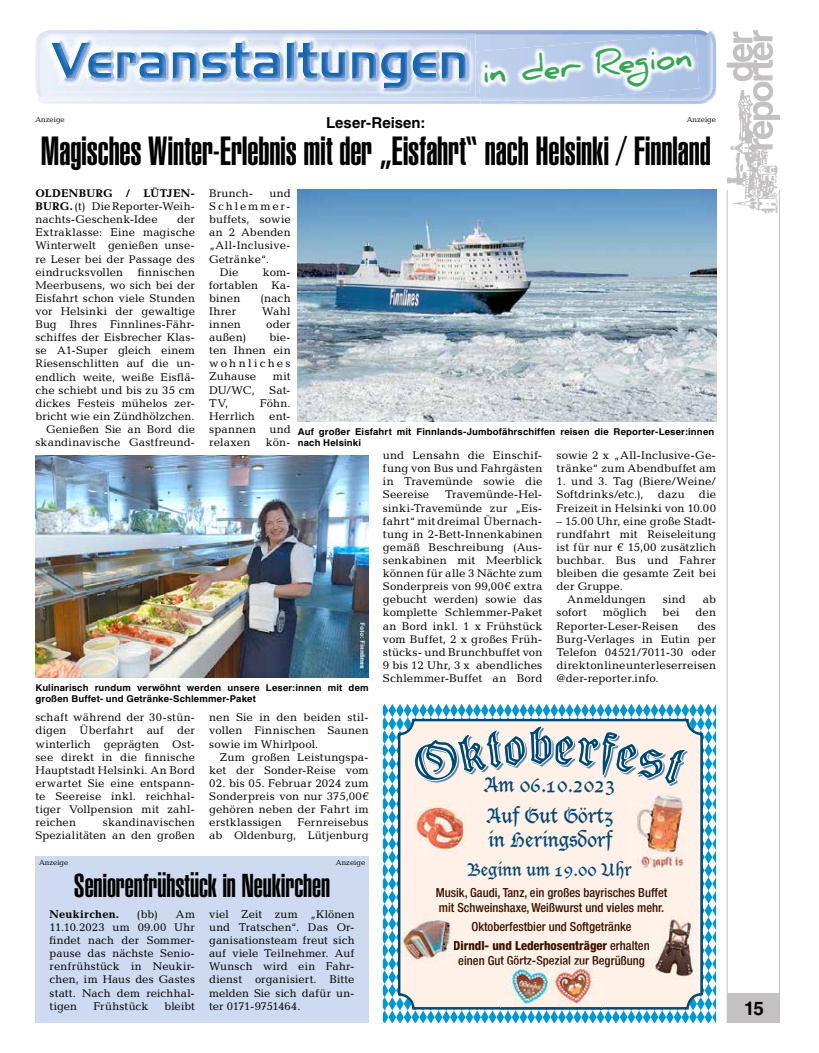
<style>
.page{position:relative;width:819px;height:1053px;background:#fff}
.page>*{position:absolute;margin:0;border:0;box-sizing:border-box;transform-origin:0 0}
.t1{font:40px "Helvetica LT Std Ultra Comp";letter-spacing:-.005em;color:#000}
.t2{font:32.5px "Helvetica LT Std Ultra Comp";letter-spacing:-.005em;color:#000}
.t3{font:700 31.12px "Daniel";color:#38a555}
.t4{font:20px/31.1px "Lucida Blackletter";color:#004975}
.t5{font:700 18.75px "Helvetica LT Std";color:#000}
.t6{font:17.5px "Lucida Blackletter";color:#004975}
.t7{font:700 15px "Helvetica LT Std";color:#000}
.t8{font:500 condensed 12.5px/15px "Helvetica Neue";color:#381100}
.t9{font:11.25px/13.1px "Candida Std";letter-spacing:.015em;color:#000;text-align:justify}
.t10{font:700 11.25px "Candida Std";letter-spacing:.015em;color:#000}
.t11{font:11.25px "Candida Std";letter-spacing:.17em;color:#000}
.t12{font:700 9.38px/11.2px "Helvetica LT Std";letter-spacing:.015em;color:#000}
.t13{font:7.5px "Candida Std";color:#000}
.s1{font-weight:700}
.s2{font-weight:800}
</style>
<div class="page">
<div style="left:726px;top:993px;width:53px;height:29px;background:#c3c1c1"></div>
<hr style="left:778px;top:190px;width:1px;height:832px;background:#c3c1c1">
<hr style="left:726px;top:190px;width:1px;height:832px;background:#c3c1c1">
<img style="left:726px;top:149px;width:52px;height:65px">
<svg style="left:726px;top:30px;width:54px;height:119px"></svg>
<div style="left:35px;top:856px;width:334px;height:166px;background:#cddaef"></div>
<svg style="left:383px;top:704px;width:333px;height:318px;background:#d4d9da"></svg>
<img style="left:650px;top:915px;width:48px;height:66px">
<img style="left:40px;top:30px;width:676px;height:74px">
<img style="left:711px;top:39px;width:1px;height:53px">
<img style="left:35px;top:42px;width:1px;height:46px">
<img style="left:36px;top:37px;width:2px;height:57px">
<img style="left:38px;top:30px;width:672px;height:71px">
<img style="left:42px;top:33px;width:433px;height:65px">
<img style="left:58px;top:39px;width:408px;height:53px">
<img style="left:58px;top:43px;width:408px;height:45px">
<img style="left:480px;top:102px;width:63px;height:2px">
<img style="left:480px;top:101px;width:63px;height:1px">
<img style="left:476px;top:34px;width:223px;height:67px">
<img style="left:298px;top:189px;width:418px;height:232px">
<img style="left:35px;top:455px;width:334px;height:223px">
<p class="t3" style="left:481px;top:53px;width:212px;rotate:-4deg">in der Region</p>
<p class="t7" style="left:326px;top:113px;width:101px">Leser-Reisen:</p>
<p class="t1" style="left:41px;top:128px;width:671px">Magisches Winter-Erlebnis mit der „Eisfahrt“ nach Helsinki / Finnland</p>
<p class="t9" style="left:35px;top:187px;width:161px"><span class="s1">OLDENBURG / LÜTJEN-BURG.</span> (t) Die Reporter-Weih&shy;nachts-Geschenk-Idee</p>
<p class="t13" style="left:35px;top:115px;width:31px">Anzeige</p>
<p class="t13" style="left:686px;top:115px;width:31px">Anzeige</p>
<p class="t9" style="left:209px;top:187px;width:45px">Brunch-</p>
<p class="t9" style="left:269px;top:187px;width:23px">und</p>
<p class="t11" style="left:209px;top:200px;width:83px">Schlemmer-</p>
<p class="t9" style="left:209px;top:213px;width:83px">buffets, sowie</p>
<p class="t9" style="left:209px;top:226px;width:83px">an 2 Abenden</p>
<p class="t9" style="left:209px;top:239px;width:83px">„All-Inclusive-</p>
<p class="t9" style="left:209px;top:252px;width:61px">Getränke“.</p>
<p class="t9" style="left:220px;top:265px;width:20px">Die</p>
<p class="t9" style="left:35px;top:213px;width:161px;text-indent:142px">der Extraklasse: Eine magische Winterwelt genießen unse&shy;re Leser bei der Passage des eindrucksvollen</p>
<p class="t9" style="left:35px;top:265px;width:161px;text-align:right">finnischen<br>Meerbusens, wo sich bei der<br>Eisfahrt schon viele Stunden vor Helsinki der gewaltige<br>Bug Ihres Finnlines-Fähr&shy;schiffes der Eisbrecher Klas&shy;se A1-Super gleich einem<br>Riesenschlitten auf die un&shy;endlich weite, weiße Eisflä&shy;che schiebt und bis zu 35 cm dickes Festeis mühelos zer&shy;bricht wie ein Zündhölzchen.<br>Genießen Sie an Bord die skandinavische Gastfreund-</p>
<p class="t9" style="left:209px;top:265px;width:83px;text-indent:54px">kom&shy;fortablen Ka&shy;binen</p>
<p class="t9" style="left:260px;top:291px;width:32px">(nach</p>
<p class="t9" style="left:209px;top:304px;width:29px">Ihrer</p>
<p class="t9" style="left:262px;top:304px;width:30px">Wahl</p>
<p class="t9" style="left:209px;top:318px;width:33px">innen</p>
<p class="t9" style="left:266px;top:318px;width:26px">oder</p>
<p class="t9" style="left:209px;top:331px;width:39px">außen)</p>
<p class="t9" style="left:209px;top:331px;width:83px;text-indent:60px">bie&shy;ten Ihnen ein wohnliches Zuhause</p>
<p class="t9" style="left:273px;top:370px;width:19px">mit</p>
<p class="t9" style="left:209px;top:383px;width:47px">DU/WC,</p>
<p class="t9" style="left:269px;top:383px;width:23px">Sat-</p>
<p class="t9" style="left:209px;top:396px;width:21px">TV,</p>
<p class="t9" style="left:260px;top:396px;width:32px">Föhn.</p>
<p class="t9" style="left:209px;top:409px;width:47px">Herrlich</p>
<p class="t9" style="left:209px;top:409px;width:83px;text-indent:60px">ent&shy;spannen und relaxen</p>
<p class="t12" style="left:298px;top:426px;width:418px">Auf großer Eisfahrt mit Finnlands-Jumbofährschiffen reisen die Reporter-Leser:innen nach Helsinki</p>
<p class="t9" style="left:266px;top:435px;width:26px">kön-</p>
<p class="t12" style="left:35px;top:682px;width:335px">Kulinarisch rundum verwöhnt werden unsere Leser:innen mit dem großen Buffet- und Getränke-Schlemmer-Paket</p>
<p class="t9" style="left:35px;top:711px;width:161px">schaft während der 30-stün&shy;digen Überfahrt auf der winterlich geprägten Ost&shy;see direkt in die finnische Hauptstadt Helsinki. An Bord erwartet Sie eine entspann&shy;te Seereise inkl. reichhal&shy;tiger Vollpension mit zahl&shy;reichen</p>
<p class="t9" style="left:35px;top:815px;width:161px;text-align:right">skandinavischen<br>Spezialitäten an den großen</p>
<p class="t9" style="left:209px;top:711px;width:161px">nen Sie in den beiden stil-</p>
<p class="t9" style="left:209px;top:724px;width:161px">vollen Finnischen Saunen</p>
<p class="t9" style="left:209px;top:737px;width:111px">sowie im Whirlpool.</p>
<p class="t9" style="left:220px;top:750px;width:150px">Zum großen Leistungspa-</p>
<p class="t9" style="left:209px;top:763px;width:161px">ket der Sonder-Reise vom</p>
<p class="t9" style="left:209px;top:776px;width:161px">02. bis 05. Februar 2024 zum Sonderpreis von nur 375,00€ gehören neben der Fahrt im erstklassigen</p>
<p class="t9" style="left:209px;top:815px;width:161px;text-align:right">Fernreisebus<br>ab Oldenburg, Lütjenburg</p>
<p class="t13" style="left:39px;top:858px;width:31px">Anzeige</p>
<p class="t13" style="left:336px;top:858px;width:31px">Anzeige</p>
<p class="t2" style="left:74px;top:867px;width:258px">Seniorenfrühstück in Neukirchen</p>
<p class="t10" style="left:50px;top:907px;width:71px">Neukirchen.</p>
<p class="t9" style="left:137px;top:907px;width:23px">(bb)</p>
<p class="t9" style="left:209px;top:907px;width:147px">viel Zeit zum „Klönen und Tratschen“. Das Or&shy;ganisationsteam freut sich auf viele Teilnehmer. Auf Wunsch wird ein Fahr&shy;dienst organisiert. Bitte melden Sie sich dafür un&shy;ter 0171-9751464.</p>
<p class="t9" style="left:50px;top:907px;width:147px;text-indent:126px">Am 11.10.2023 um 09.00 Uhr findet nach der Sommer&shy;pause das nächste Senio&shy;renfrühstück in Neukir&shy;chen, im Haus des Gastes statt. Nach dem reichhal&shy;tigen</p>
<p class="t9" style="left:93px;top:999px;width:56px">Frühstück</p>
<p class="t9" style="left:164px;top:999px;width:32px">bleibt</p>
<p class="t9" style="left:383px;top:448px;width:161px">und Lensahn die Einschif&shy;fung von Bus und Fahrgästen in Travemünde sowie die Seereise</p>
<p class="t9" style="left:383px;top:488px;width:161px;text-indent:62px">Travemünde-Hel&shy;sinki-Travemünde zur „Eis&shy;fahrt“ mit dreimal Übernach&shy;tung in 2-Bett-Innenkabinen gemäß Beschreibung (Aus&shy;senkabinen mit Meerblick können für alle 3 Nächte zum Sonderpreis von 99,00€ extra gebucht werden) sowie das komplette Schlemmer-Paket an Bord inkl. 1 x Frühstück vom Buffet, 2 x großes Früh&shy;stücks- und Brunchbuffet von 9 bis 12 Uhr, 3 x abendliches Schlemmer-Buffet an Bord</p>
<p class="t9" style="left:556px;top:449px;width:161px">sowie 2 x „All-Inclusive-Ge&shy;tränke“ zum Abendbuffet am</p>
<p class="t9" style="left:556px;top:475px;width:161px">1. und 3. Tag (Biere/Weine/<br>Softdrinks/etc.),</p>
<p class="t9" style="left:556px;top:488px;width:161px;text-align:right">die<br>Freizeit in Helsinki von 10.00</p>
<p class="t9" style="left:556px;top:514px;width:161px">– 15.00 Uhr, eine große Stadt-</p>
<p class="t9" style="left:556px;top:527px;width:161px">rundfahrt mit Reiseleitung</p>
<p class="t9" style="left:556px;top:540px;width:161px">ist für nur € 15,00 zusätzlich</p>
<p class="t9" style="left:556px;top:553px;width:161px">buchbar. Bus und Fahrer</p>
<p class="t9" style="left:556px;top:566px;width:161px">bleiben die gesamte Zeit bei</p>
<p class="t9" style="left:556px;top:580px;width:68px">der Gruppe.</p>
<p class="t9" style="left:567px;top:593px;width:80px">Anmeldungen</p>
<p class="t9" style="left:662px;top:593px;width:25px">sind</p>
<p class="t9" style="left:702px;top:593px;width:15px">ab</p>
<p class="t9" style="left:556px;top:606px;width:32px">sofort</p>
<p class="t9" style="left:602px;top:606px;width:45px">möglich</p>
<p class="t9" style="left:662px;top:606px;width:19px">bei</p>
<p class="t9" style="left:695px;top:606px;width:22px">den</p>
<p class="t9" style="left:556px;top:619px;width:123px">Reporter-Leser-Reisen</p>
<p class="t9" style="left:658px;top:488px;width:28px">dazu</p>
<p class="t9" style="left:556px;top:619px;width:161px;text-indent:141px">des Burg-Verlages in Eutin per Telefon 04521/7011-30 oder direkt online unter leserreisen @der-reporter.info.</p>
<p class="t4" style="left:484px;top:769px;width:133px">Am 06.10.2023<br>Auf Gut Görtz</p>
<p class="t4" style="left:488px;top:824px;width:126px">in Heringsdorf</p>
<p class="t6" style="left:468px;top:858px;width:164px">Beginn um 19.00 Uhr</p>
<p class="t8" style="left:436px;top:885px;width:233px">Musik, Gaudi, Tanz, ein großes bayrisches Buffet mit Schweinshaxe, Weißwurst und vieles mehr.</p>
<p class="t8" style="left:453px;top:917px;width:198px;line-height:18.5px;text-align:center">Oktoberfestbier und Softgetränke<br><span class="s2">Dirndl- und Lederhosenträger</span> erhalten</p>
<p class="t8" style="left:458px;top:952px;width:188px">einen Gut Görtz-Spezial zur Begrüßung</p>
<p class="t5" style="left:744px;top:996px;width:21px">15</p>
</div>
